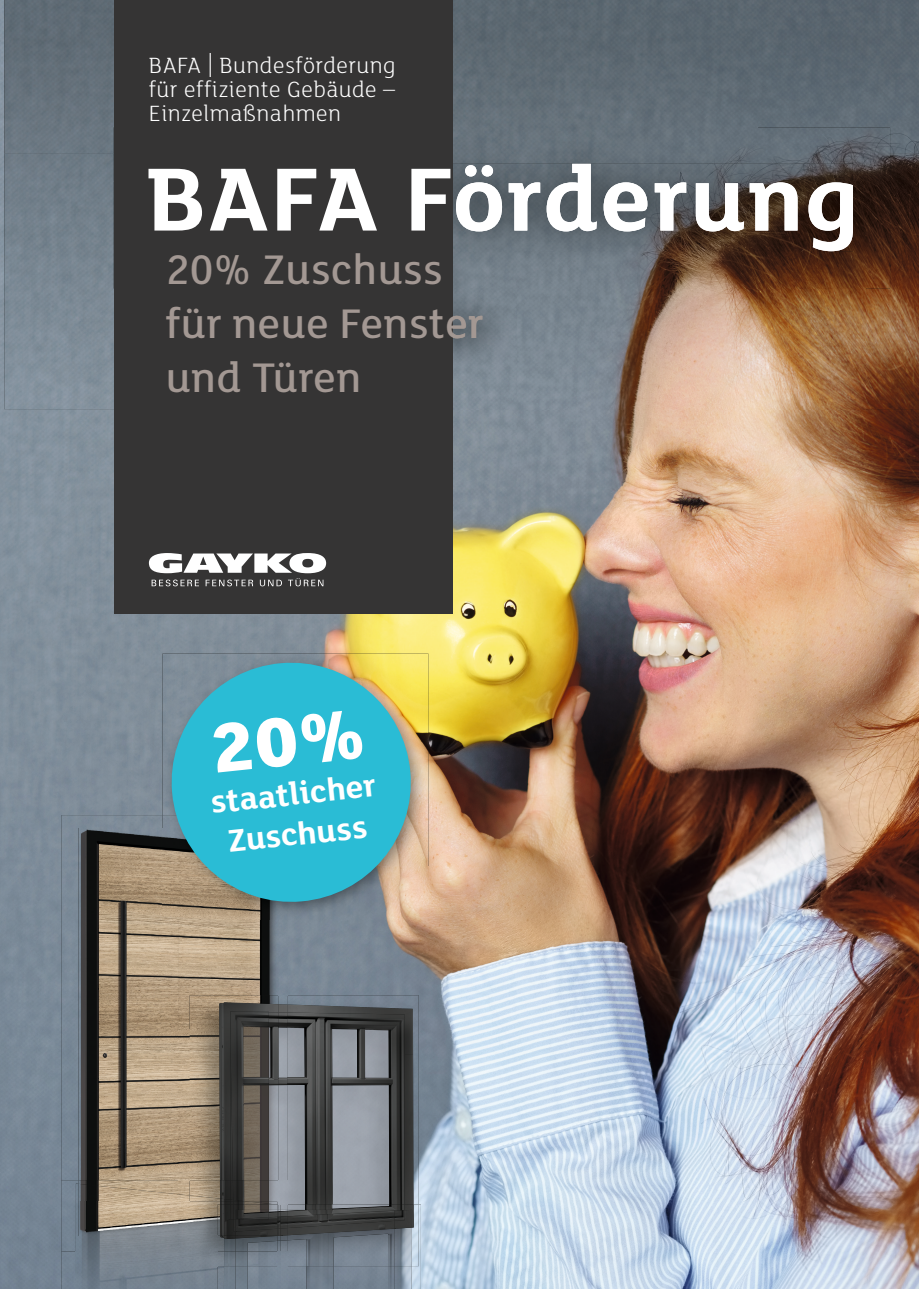
<style>
.page{position:relative;width:919px;height:1289px;background:#fff}
.page>*{position:absolute;margin:0;border:0;box-sizing:border-box;transform-origin:0 0}
.t1{font:700 97.5px "FS Lola";letter-spacing:.02em;color:#fff}
.t2{font:500 45px/54px "FS Lola";letter-spacing:.01em;color:#a39893}
.t3{font:700 34.05px/40px "FS Lola";color:#fff;text-align:center}
.t4{font:300 24px/24px "FS Lola";letter-spacing:.02em;color:#fff;text-align:justify}
</style>
<div class="page">
<img style="left:0;top:0;width:918px;height:1288px">
<img style="left:4px;top:0;width:111px;height:153px">
<img style="left:453px;top:0;width:304px;height:128px">
<div style="left:757px;top:0;width:161px;height:153px;background:#5b6770"></div>
<img style="left:4px;top:153px;width:111px;height:256px">
<img style="left:865px;top:153px;width:53px;height:256px">
<img style="left:516px;top:288px;width:349px;height:121px">
<img style="left:113px;top:128px;width:777px;height:53px">
<img style="left:113px;top:181px;width:2px;height:107px">
<img style="left:838px;top:181px;width:52px;height:107px">
<img style="left:516px;top:251px;width:322px;height:37px">
<img style="left:453px;top:164px;width:399px;height:87px">
<img style="left:453px;top:251px;width:63px;height:230px">
<img style="left:453px;top:225px;width:63px;height:26px">
<div style="left:115px;top:0;width:338px;height:613px;background:#353434"></div>
<svg style="left:149px;top:553px;width:177px;height:33px"></svg>
<img style="left:61px;top:1251px;width:15px;height:37px">
<img style="left:412px;top:1204px;width:9px;height:84px">
<img style="left:218px;top:1265px;width:88px;height:23px">
<img style="left:306px;top:1265px;width:106px;height:23px">
<img style="left:76px;top:1251px;width:142px;height:37px">
<div style="left:61px;top:815px;width:101px;height:365px;background:#7a8997"></div>
<img style="left:61px;top:1180px;width:17px;height:71px">
<img style="left:76px;top:1183px;width:4px;height:68px">
<img style="left:80px;top:1235px;width:109px;height:16px">
<img style="left:279px;top:919px;width:8px;height:76px">
<img style="left:78px;top:828px;width:100px;height:352px">
<img style="left:178px;top:919px;width:101px;height:109px">
<img style="left:178px;top:1028px;width:11px;height:152px">
<img style="left:78px;top:1180px;width:111px;height:3px">
<img style="left:78px;top:1183px;width:111px;height:52px">
<img style="left:287px;top:995px;width:131px;height:209px">
<img style="left:412px;top:1204px;width:6px;height:61px">
<img style="left:189px;top:1251px;width:98px;height:14px">
<img style="left:287px;top:1216px;width:125px;height:49px">
<img style="left:189px;top:1235px;width:31px;height:16px">
<img style="left:189px;top:995px;width:90px;height:185px">
<img style="left:189px;top:1180px;width:44px;height:18px">
<img style="left:189px;top:1195px;width:31px;height:40px">
<img style="left:218px;top:1204px;width:2px;height:31px">
<img style="left:305px;top:1204px;width:99px;height:6px">
<img style="left:279px;top:1012px;width:125px;height:192px">
<img style="left:279px;top:1180px;width:8px;height:18px">
<img style="left:269px;top:1180px;width:10px;height:18px">
<img style="left:244px;top:1180px;width:25px;height:18px">
<img style="left:332px;top:1085px;width:57px;height:123px">
<img style="left:287px;top:1004px;width:126px;height:50px">
<img style="left:404px;top:1054px;width:10px;height:173px">
<img style="left:305px;top:1220px;width:89px;height:15px">
<svg style="left:279px;top:995px;width:8px;height:17px"></svg>
<img style="left:219px;top:1002px;width:60px;height:178px">
<img style="left:230px;top:1085px;width:39px;height:95px">
<img style="left:305px;top:1209px;width:89px;height:7px">
<svg style="left:394px;top:1210px;width:10px;height:10px"></svg>
<img style="left:230px;top:1011px;width:49px;height:74px">
<img style="left:233px;top:1180px;width:11px;height:18px">
<svg style="left:220px;top:1198px;width:85px;height:53px;background:#484b4d"></svg>
<img style="left:162px;top:653px;width:266px;height:213px">
<img style="left:287px;top:866px;width:141px;height:53px">
<img style="left:162px;top:828px;width:117px;height:91px">
<svg style="left:166px;top:657px;width:250px;height:250px;background:#53b1b8"></svg>
<div style="left:212px;top:709px;width:151px;height:63px;background:#2abcd5"></div>
<p class="t4" style="left:149px;top:53px;width:248px">BAFA | Bundesförderung für effiziente Gebäude – Einzelmaßnahmen</p>
<h1 class="t1" style="left:147px;top:132px;width:713px">BAFA Förderung</h1>
<h2 class="t2" style="left:166px;top:241px;width:319px">20% Zuschuss für neue Fenster und Türen</h2>
<h3 class="t3" style="left:208px;top:780px;width:167px;rotate:-6deg">staatlicher<br>Zuschuss</h3>
</div>
